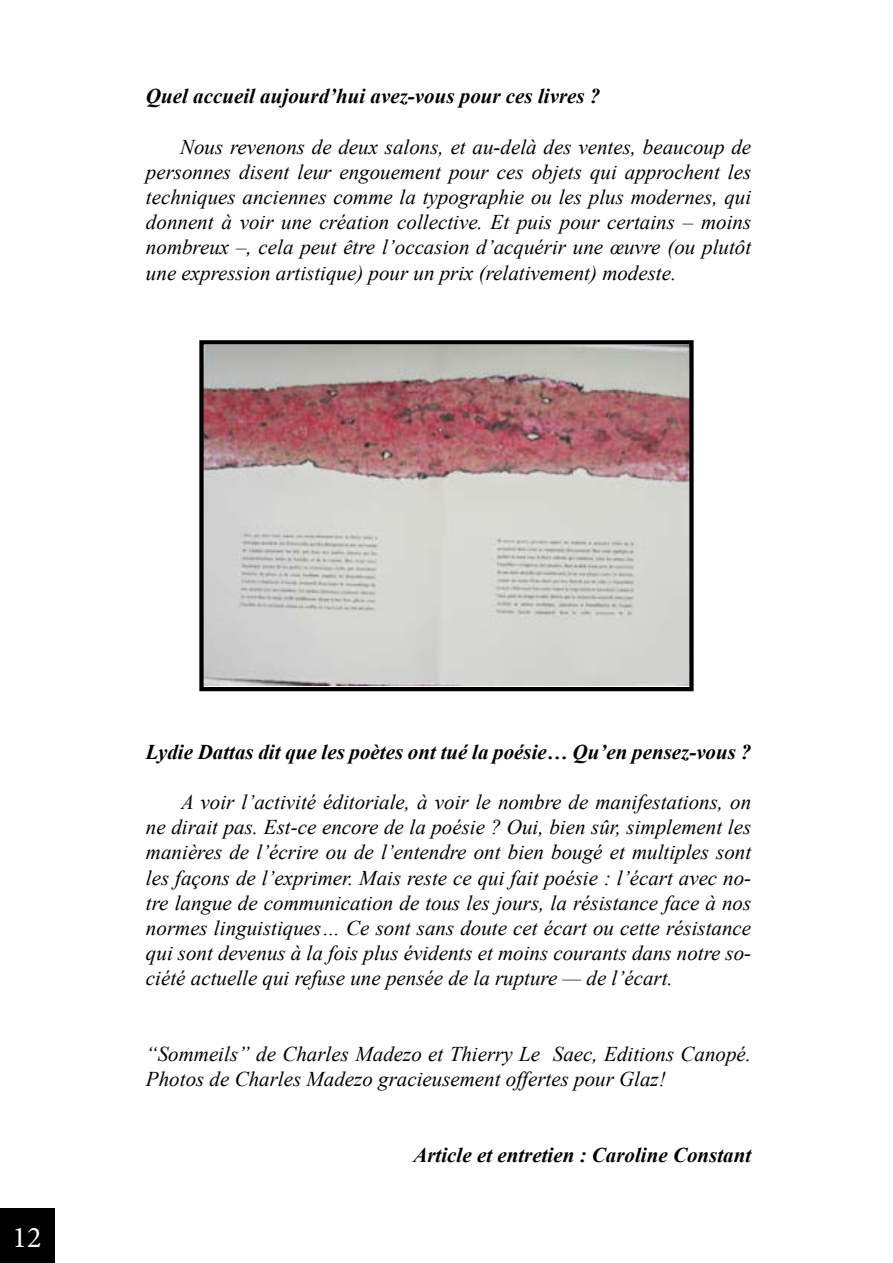
<style>
.page{position:relative;width:893px;height:1263px;background:#fff}
.page>*{position:absolute;margin:0;border:0;box-sizing:border-box;transform-origin:0 0}
.t1{font:30px "Minion Pro";color:#fff}
.t2{font:italic 21px/25.2px "Times New Roman";color:#000;text-align:justify}
.t3{font:italic 700 21px "Times New Roman";color:#000}
</style>
<div class="page">
<div style="left:0;top:1209px;width:54px;height:54px;background:#000"></div>
<img style="left:204px;top:346px;width:485px;height:339px">
<div style="left:199px;top:340px;width:495px;height:351px;border:4px solid #000"></div>
<p class="t3" style="left:146px;top:82px;width:456px">Quel accueil aujourd’hui avez-vous pour ces livres ?</p>
<p class="t2" style="left:146px;top:133px;width:607px;text-indent:34px">Nous revenons de deux salons, et au-delà des ventes, beaucoup de personnes disent leur engouement pour ces objets qui approchent les techniques anciennes comme la typographie ou les plus modernes, qui donnent à voir une création collective. Et puis pour certains – moins nombreux –, cela peut être l’occasion d’acquérir une œuvre (ou plutôt une expression artistique) pour un prix (relativement) modeste.</p>
<h1 class="t1" style="left:13px;top:1217px;width:30px">12</h1>
<p class="t3" style="left:146px;top:737px;width:607px">Lydie Dattas dit que les poètes ont tué la poésie… Qu’en pensez-vous ?</p>
<p class="t2" style="left:146px;top:789px;width:607px;text-indent:35px">A voir l’activité éditoriale, à voir le nombre de manifestations, on ne dirait pas. Est-ce encore de la poésie ? Oui, bien sûr, simplement les manières de l’écrire ou de l’entendre ont bien bougé et multiples sont les façons de l’exprimer. Mais reste ce qui fait poésie : l’écart avec no&shy;tre langue de communication de tous les jours, la résistance face à nos normes linguistiques… Ce sont sans doute cet écart ou cette résistance qui sont devenus à la fois plus évidents et moins courants dans notre so&shy;ciété actuelle qui refuse une pensée de la rupture — de l’écart.</p>
<p class="t2" style="left:146px;top:1041px;width:607px">“Sommeils” de Charles Madezo et Thierry Le Saec, Editions Canopé.<br>Photos de Charles Madezo gracieusement offertes pour Glaz!</p>
<p class="t3" style="left:413px;top:1140px;width:339px">Article et entretien : Caroline Constant</p>
</div>
